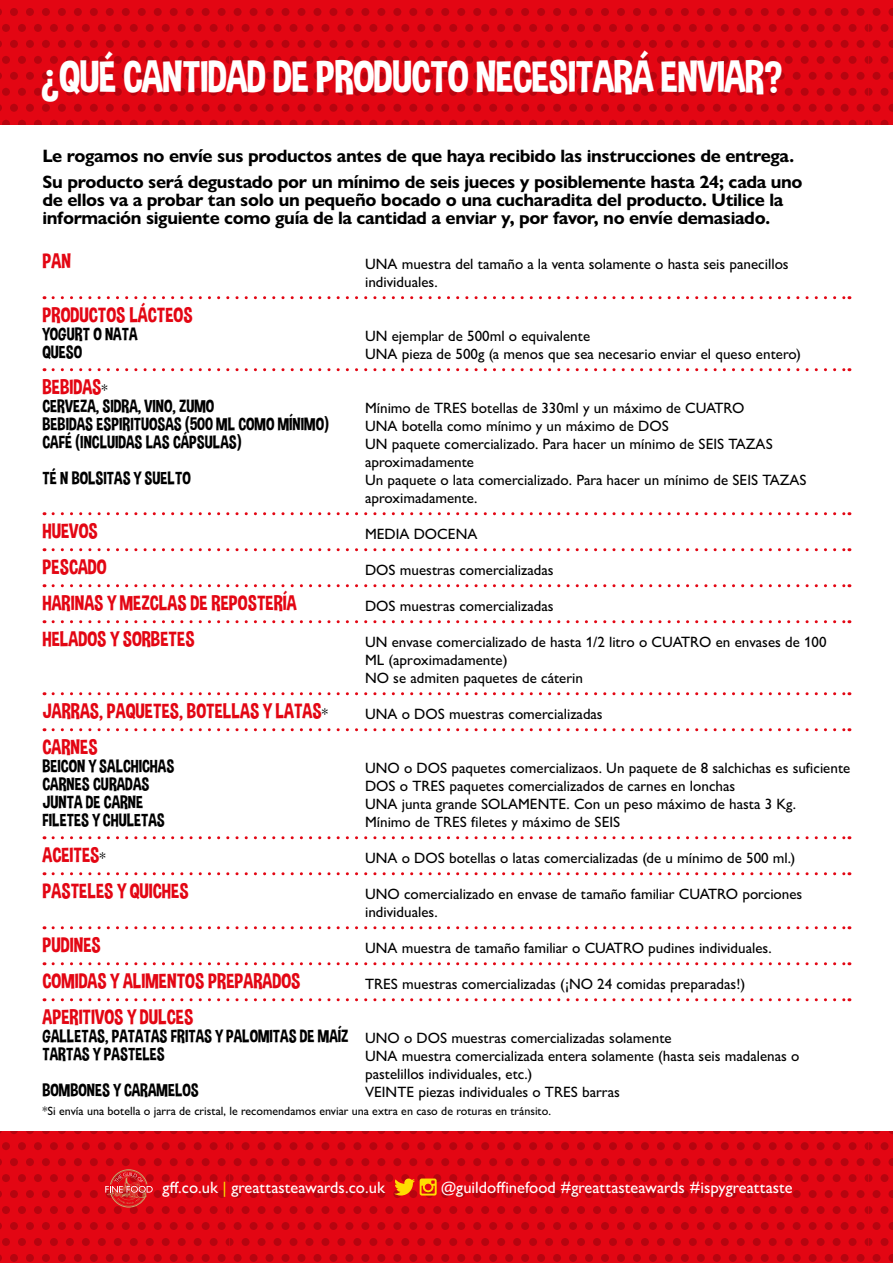
<style>
.page{position:relative;width:893px;height:1263px;background:#fff}
.page>*{position:absolute;margin:0;border:0;box-sizing:border-box;transform-origin:0 0}
.t1{font:45px "Dimbo";letter-spacing:-.015em;color:#fff}
.t2{font:21px "Dimbo";color:#e30613}
.t3{font:700 18px/26.5px "Gill Sans Nova";letter-spacing:-.02em;color:#000}
.t4{font:18px "Dimbo";color:#000}
.t5{font:500 16.5px "Gill Sans Nova";color:#fff}
.t6{font:500 15px/18px "Gill Sans Nova";color:#000}
.t7{font:500 12px "Gill Sans Nova";color:#000}
.s1{font-family:"Gill Sans Nova";font-weight:500;font-size:15px;color:#000}
.s2{font-family:"Dimbo";font-weight:400;font-size:18px}
.s3{color:#fd0}
</style>
<div class="page">
<svg style="left:0;top:1131px;width:893px;height:132px;background:#d90512"></svg>
<svg style="left:0;top:0;width:893px;height:125px;background:#da0512"></svg>
<svg style="left:53px;top:296px;width:797px;height:3px"></svg>
<svg style="left:53px;top:368px;width:797px;height:3px"></svg>
<svg style="left:53px;top:512px;width:797px;height:3px"></svg>
<svg style="left:53px;top:548px;width:797px;height:3px"></svg>
<svg style="left:53px;top:584px;width:797px;height:3px"></svg>
<svg style="left:53px;top:620px;width:797px;height:3px"></svg>
<svg style="left:53px;top:692px;width:797px;height:3px"></svg>
<svg style="left:53px;top:728px;width:797px;height:3px"></svg>
<svg style="left:53px;top:836px;width:797px;height:3px"></svg>
<svg style="left:53px;top:872px;width:797px;height:3px"></svg>
<svg style="left:53px;top:926px;width:797px;height:3px"></svg>
<svg style="left:53px;top:962px;width:797px;height:3px"></svg>
<svg style="left:53px;top:998px;width:797px;height:3px"></svg>
<svg style="left:105px;top:1169px;width:48px;height:38px;background:#da2f30"></svg>
<svg style="left:394px;top:1178px;width:43px;height:17px"></svg>
<h1 class="t1" style="left:41px;top:50px;width:743px">¿QUÉ CANTIDAD DE PRODUCTO NECESITARÁ ENVIAR?</h1>
<p class="t3" style="left:43px;top:143px;width:762px">Le rogamos no envíe sus productos antes de que haya recibido las instrucciones de entrega.<br>Su producto será degustado por un mínimo de seis jueces y posiblemente hasta 24; cada uno</p>
<p class="t3" style="left:43px;top:191px;width:742px;line-height:18px">de ellos va a probar tan solo un pequeño bocado o una cucharadita del producto. Utilice la información siguiente como guía de la cantidad a enviar y, por favor, no envíe demasiado.</p>
<h2 class="t2" style="left:43px;top:249px;width:30px">PAN</h2>
<p class="t6" style="left:365px;top:255px;width:425px">UNA muestra del tamaño a la venta solamente o hasta seis panecillos individuales.</p>
<h2 class="t2" style="left:43px;top:303px;width:152px">PRODUCTOS LÁCTEOS</h2>
<p class="t4" style="left:43px;top:324px;width:97px">YOGURT O NATA</p>
<p class="t6" style="left:365px;top:327px;width:227px">UN ejemplar de 500ml o equivalente</p>
<p class="t4" style="left:43px;top:342px;width:41px">QUESO</p>
<p class="t6" style="left:365px;top:345px;width:437px">UNA pieza de 500g (a menos que sea necesario enviar el queso entero)</p>
<h2 class="t2" style="left:43px;top:375px;width:67px">BEBIDAS<span class="s1">*</span></h2>
<p class="t4" style="left:43px;top:396px;width:173px">CERVEZA, SIDRA, VINO, ZUMO</p>
<p class="t6" style="left:365px;top:399px;width:381px">Mínimo de TRES botellas de 330ml y un máximo de CUATRO</p>
<p class="t4" style="left:43px;top:414px;width:288px">BEBIDAS ESPIRITUOSAS (500 ML COMO MÍNIMO)</p>
<p class="t6" style="left:365px;top:417px;width:305px">UNA botella como mínimo y un máximo de DOS</p>
<p class="t4" style="left:43px;top:432px;width:201px">CAFÉ (INCLUIDAS LAS CÁPSULAS)</p>
<p class="t6" style="left:365px;top:435px;width:409px">UN paquete comercializado. Para hacer un mínimo de SEIS TAZAS aproximadamente</p>
<p class="t4" style="left:43px;top:468px;width:150px">TÉ N BOLSITAS Y SUELTO</p>
<p class="t6" style="left:365px;top:471px;width:443px">Un paquete o lata comercializado. Para hacer un mínimo de SEIS TAZAS aproximadamente.</p>
<h2 class="t2" style="left:43px;top:519px;width:57px">HUEVOS</h2>
<p class="t6" style="left:365px;top:525px;width:114px">MEDIA DOCENA</p>
<h2 class="t2" style="left:43px;top:555px;width:66px">PESCADO</h2>
<p class="t6" style="left:365px;top:561px;width:190px">DOS muestras comercializadas</p>
<h2 class="t2" style="left:43px;top:591px;width:256px">HARINAS Y MEZCLAS DE REPOSTERÍA</h2>
<p class="t6" style="left:365px;top:597px;width:190px">DOS muestras comercializadas</p>
<h2 class="t2" style="left:43px;top:627px;width:154px">HELADOS Y SORBETES</h2>
<p class="t6" style="left:365px;top:633px;width:463px">UN envase comercializado de hasta 1/2 litro o CUATRO en envases de 100<br>ML (aproximadamente)<br>NO se admiten paquetes de cáterin</p>
<h2 class="t2" style="left:43px;top:699px;width:287px">JARRAS, PAQUETES, BOTELLAS Y LATAS<span class="s1">*</span></h2>
<p class="t6" style="left:365px;top:705px;width:239px">UNA o DOS muestras comercializadas</p>
<h2 class="t2" style="left:43px;top:735px;width:57px">CARNES</h2>
<p class="t4" style="left:43px;top:756px;width:133px">BEICON Y SALCHICHAS</p>
<p class="t6" style="left:365px;top:759px;width:487px">UNO o DOS paquetes comercializaos. Un paquete de 8 salchichas es suficiente</p>
<p class="t4" style="left:43px;top:774px;width:108px">CARNES CURADAS</p>
<p class="t6" style="left:365px;top:777px;width:372px">DOS o TRES paquetes comercializados de carnes en lonchas</p>
<p class="t4" style="left:43px;top:792px;width:102px">JUNTA DE CARNE</p>
<p class="t6" style="left:365px;top:795px;width:433px">UNA junta grande SOLAMENTE. Con un peso máximo de hasta 3 Kg.</p>
<p class="t4" style="left:43px;top:810px;width:124px">FILETES Y CHULETAS</p>
<p class="t6" style="left:365px;top:813px;width:257px">Mínimo de TRES filetes y máximo de SEIS</p>
<h2 class="t2" style="left:43px;top:843px;width:65px">ACEITES<span class="s1">*</span></h2>
<p class="t6" style="left:365px;top:849px;width:432px">UNA o DOS botellas o latas comercializadas (de u mínimo de 500 ml.)</p>
<h2 class="t2" style="left:43px;top:879px;width:148px">PASTELES Y QUICHES</h2>
<p class="t6" style="left:365px;top:885px;width:439px">UNO comercializado en envase de tamaño familiar CUATRO porciones individuales.</p>
<h2 class="t2" style="left:43px;top:933px;width:60px">PUDINES</h2>
<p class="t6" style="left:365px;top:939px;width:408px">UNA muestra de tamaño familiar o CUATRO pudines individuales.</p>
<h2 class="t2" style="left:43px;top:969px;width:259px">COMIDAS Y ALIMENTOS PREPARADOS</h2>
<p class="t6" style="left:365px;top:975px;width:382px">TRES muestras comercializadas (¡NO 24 comidas preparadas!)</p>
<h2 class="t2" style="left:43px;top:1005px;width:152px">APERITIVOS Y DULCES</h2>
<p class="t6" style="left:43px;top:1029px;width:631px"><span class="s2">GALLETAS, PATATAS FRITAS Y PALOMITAS DE MAÍZ</span> UNO o DOS muestras comercializadas solamente</p>
<p class="t4" style="left:43px;top:1044px;width:124px">TARTAS Y PASTELES</p>
<p class="t6" style="left:365px;top:1047px;width:436px">UNA muestra comercializada entera solamente (hasta seis madalenas o pastelillos individuales, etc.)</p>
<p class="t4" style="left:43px;top:1080px;width:158px">BOMBONES Y CARAMELOS</p>
<p class="t6" style="left:365px;top:1083px;width:256px">VEINTE piezas individuales o TRES barras</p>
<p class="t7" style="left:43px;top:1104px;width:510px">*Si envía una botella o jarra de cristal, le recomendamos enviar una extra en caso de roturas en tránsito.</p>
<p class="t5" style="left:162px;top:1177px;width:224px">gff.co.uk <span class="s3">|</span> greattasteawards.co.uk</p>
<p class="t5" style="left:441px;top:1177px;width:353px">@guildoffinefood #greattasteawards #ispygreattaste</p>
</div>
